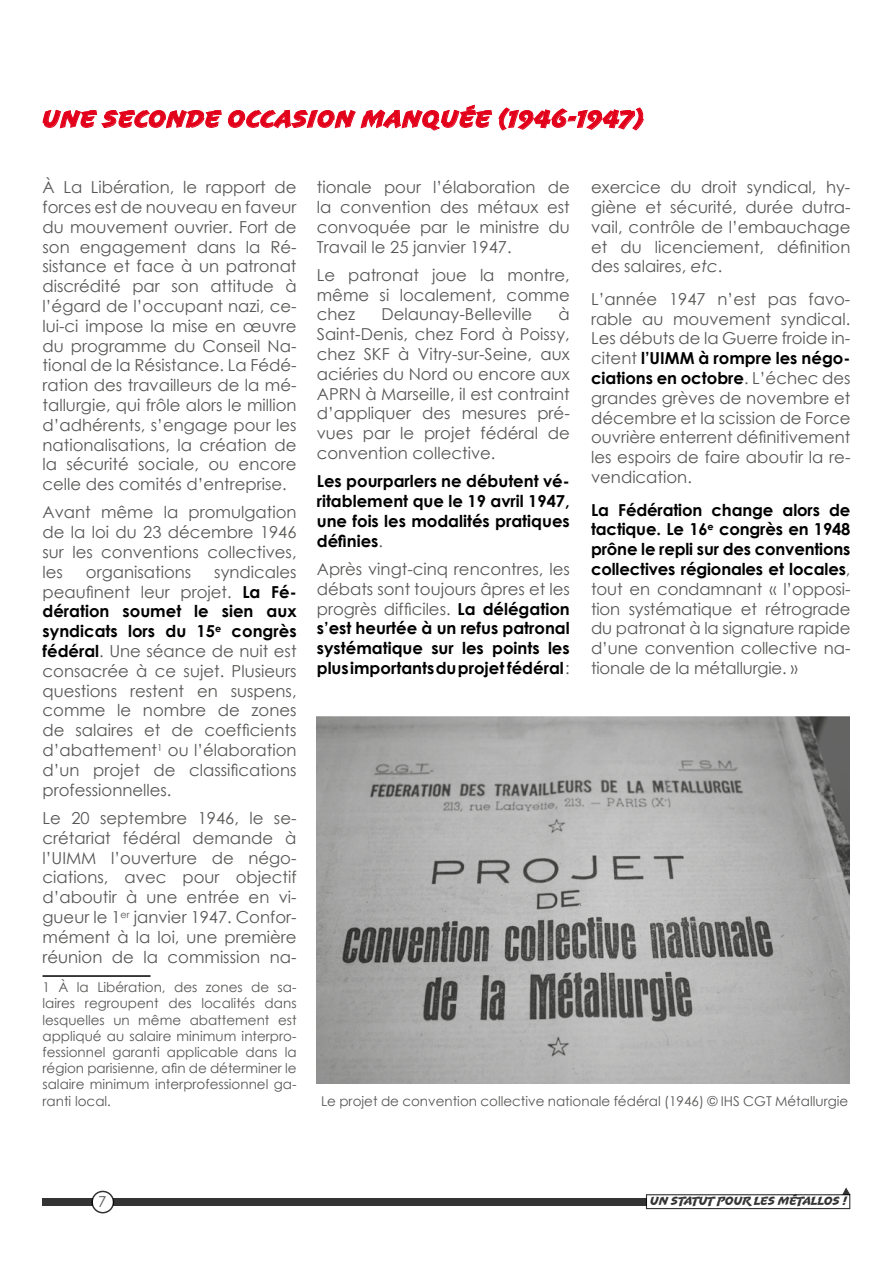
<style>
.page{position:relative;width:893px;height:1263px;background:#fff}
.page>*{position:absolute;margin:0;border:0;box-sizing:border-box;transform-origin:0 0}
.t1{font:24px "Uppercut Angle";letter-spacing:.04em;color:#e2001a}
.t2{font:16.5px/19.8px "Century Gothic";color:#575756;text-align:justify}
.t3{font:700 16.5px/19.8px "Century Gothic";color:#000;text-align:justify}
.t4{font:15px "Century Gothic";color:#575756}
.t5{font:13.5px/16.2px "Century Gothic";color:#575756;text-align:justify}
.t6{font:12px "Uppercut Angle";color:#000}
.s1{font-weight:700;color:#000}
.s2{font-weight:400;color:#575756}
.s3{font-style:italic}
</style>
<div class="page">
<div style="left:113px;top:1198px;width:533px;height:7px;background:#333"></div>
<svg style="left:645px;top:1187px;width:206px;height:23px"></svg>
<div style="left:91px;top:1191px;width:23px;height:22px;border:2px solid #000;border-radius:50%"></div>
<div style="left:43px;top:1198px;width:50px;height:7px;background:#333"></div>
<hr style="left:43px;top:975px;width:108px;height:2px;background:#000">
<svg style="left:42px;top:109px;width:180px;height:20px"></svg>
<svg style="left:228px;top:104px;width:264px;height:27px"></svg>
<svg style="left:498px;top:107px;width:146px;height:24px"></svg>
<img style="left:317px;top:716px;width:532px;height:367px">
<h1 class="t1" style="left:43px;top:105px;width:603px">UNE SECONDE OCCASION MANQUÉE (1946-1947)</h1>
<p class="t2" style="left:43px;top:177px;width:256px">À La Libération, le rapport de forces est de nouveau en faveur du mouvement ouvrier. Fort de son engagement dans la Ré&shy;sistance et face à un patronat discrédité par son attitude à l’égard de l’occupant nazi, ce&shy;lui-ci impose la mise en œuvre du programme du Conseil Na&shy;tional de la Résistance. La Fédé&shy;ration des travailleurs de la mé&shy;tallurgie, qui frôle alors le million d’adhérents, s’engage pour les nationalisations, la création de la sécurité sociale, ou encore celle des comités d’entreprise.</p>
<p class="t2" style="left:43px;top:502px;width:256px">Avant même la promulgation de la loi du 23 décembre 1946 sur les conventions collectives, les</p>
<p class="t2" style="left:43px;top:562px;width:256px;text-indent:172px">syndicales peaufinent leur projet. <span class="s1">La Fé&shy;dération soumet le sien aux syndicats lors du 15</span><sup>e</sup> <span class="s1">congrès fédéral</span>. Une séance de nuit est consacrée à ce sujet. Plusieurs questions restent en suspens, comme le nombre de zones de salaires et de coefficients d’abattement<sup>1</sup> ou l’élaboration d’un projet de classifications professionnelles.</p>
<p class="t2" style="left:43px;top:808px;width:256px">Le 20 septembre 1946, le se&shy;crétariat fédéral demande à l’UIMM l’ouverture de négo&shy;ciations, avec pour objectif d’aboutir à une entrée en vi&shy;gueur le 1<sup>er</sup> janvier 1947. Confor&shy;mément à la loi, une première réunion de la commission na-</p>
<p class="t5" style="left:43px;top:979px;width:256px">1 À la Libération, des zones de sa&shy;laires regroupent des localités dans lesquelles un même abattement est appliqué au salaire minimum interpro&shy;fessionnel garanti applicable dans la région parisienne, afin de déterminer le salaire minimum interprofessionnel ga&shy;ranti local.</p>
<p class="t2" style="left:86px;top:562px;width:107px">organisations</p>
<p class="t2" style="left:317px;top:177px;width:255px">tionale pour l’élaboration de la convention des métaux est convoquée par le ministre du Travail le 25 janvier 1947.</p>
<p class="t2" style="left:317px;top:265px;width:255px">Le patronat joue la montre, même si localement, comme chez</p>
<p class="t2" style="left:317px;top:304px;width:255px;text-indent:242px">à Saint-Denis, chez Ford à Poissy, chez SKF à Vitry-sur-Seine, aux aciéries du Nord ou encore aux APRN à Marseille, il est contraint d’appliquer des mesures pré&shy;vues par le projet fédéral de convention collective.</p>
<p class="t3" style="left:317px;top:471px;width:254px">Les pourparlers ne débutent vé&shy;ritablement que le 19 avril 1947, une fois les modalités pratiques définies<span class="s2">.</span></p>
<p class="t3" style="left:317px;top:558px;width:255px"><span class="s2">Après vingt-cinq rencontres, les débats sont toujours âpres et les progrès difficiles.</span> La délégation s’est heurtée à un refus patronal systématique sur les points les plus importants du projet fédéral <span class="s2">:</span></p>
<p class="t2" style="left:382px;top:304px;width:152px">Delaunay-Belleville</p>
<p class="t2" style="left:591px;top:177px;width:261px">exercice du droit syndical, hy&shy;giène et sécurité, durée dutra&shy;vail, contrôle de l’embauchage et du licenciement, définition des salaires, <span class="s3">etc</span>.</p>
<p class="t2" style="left:591px;top:289px;width:261px">L’année 1947 n’est pas favo&shy;rable au mouvement syndical.<br>Les débuts de la Guerre froide in&shy;citent <span class="s1">l’UIMM à rompre les négo&shy;ciations en octobre</span>. L’échec des grandes grèves de novembre et décembre et la scission de Force ouvrière enterrent définitivement les espoirs de faire aboutir la re&shy;vendication.</p>
<p class="t2" style="left:591px;top:499px;width:261px"><span class="s1">La Fédération change alors de tactique. Le 16</span><sup>e</sup> <span class="s1">congrès en 1948 prône le repli sur des conventions collectives régionales et locales</span>, tout en condamnant « l’opposi&shy;tion systématique et rétrograde du patronat à la signature rapide d’une convention collective na&shy;tionale de la métallurgie. »</p>
<p class="t5" style="left:321px;top:1093px;width:529px">Le projet de convention collective nationale fédéral (1946) © IHS CGT Métallurgie</p>
<p class="t4" style="left:98px;top:1191px;width:10px">7</p>
<p class="t6" style="left:650px;top:1194px;width:198px">UN STATUT POUR LES MÉTALLOS !</p>
</div>
